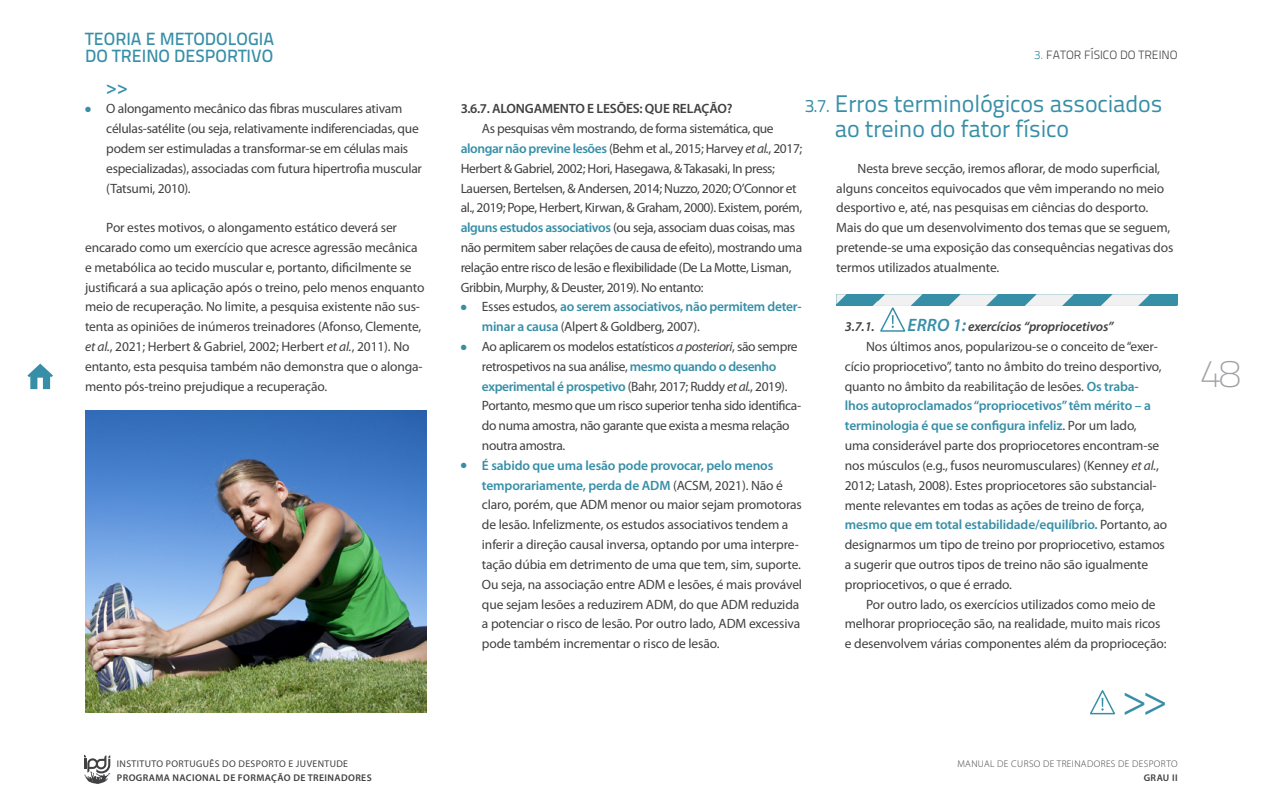
<style>
.page{position:relative;width:1263px;height:808px;background:#fff}
.page>*{position:absolute;margin:0;border:0;box-sizing:border-box;transform-origin:0 0}
.t1{font:42px "Myriad Pro";color:#378fa7}
.t2{font:700 39px "Titillium Text 14 L";color:#9d9fa2}
.t3{font:24px/25.5px "Titillium Text 14 L 400 wt";letter-spacing:-.01em;color:#378fa7}
.t4{font:700 18px "Myriad Pro";color:#378fa7}
.t5{font:17.7px/16.4px "Titillium Text 14 L 600 wt";color:#378fa7}
.t6{font:13.5px/19.8px "Myriad Pro";letter-spacing:-.01em;color:#414042}
.t7{font:13.5px/19.8px "Myriad Pro";letter-spacing:-.03em;color:#414042}
.t8{font:600 13.5px/19.8px "Myriad Pro";letter-spacing:-.01em;color:#378fa7}
.t9{font:italic 600 13.5px "Myriad Pro";letter-spacing:-.01em;color:#414042}
.t10{font:600 13.5px "Myriad Pro";letter-spacing:-.01em;color:#414042}
.t11{font:12px "Titillium Text 14 L 250 wt";color:#414042}
.t12{font:600 9.75px "Myriad Pro";letter-spacing:.04em;color:#414042}
.t13{font:9.75px "Myriad Pro";letter-spacing:.04em;color:#414042}
.t14{font:300 9.75px "Myriad Pro";letter-spacing:.04em;color:#414042}
.s1{color:#378fa7}
.s2{font-style:italic}
.s3{font-size:18px}
.s4{font-weight:600;color:#378fa7}
.s5{font-weight:400;color:#414042}
.s6{font-size:18px;color:#378fa7}
</style>
<div class="page">
<svg style="left:27px;top:364px;width:26px;height:25px"></svg>
<svg style="left:84px;top:755px;width:26px;height:29px"></svg>
<img style="left:85px;top:410px;width:342px;height:302px">
<div style="left:836px;top:294px;width:342px;height:12px;background:#378fa7"></div>
<svg style="left:1101px;top:294px;width:49px;height:12px"></svg>
<svg style="left:949px;top:294px;width:49px;height:12px"></svg>
<svg style="left:1025px;top:294px;width:49px;height:12px"></svg>
<svg style="left:836px;top:294px;width:86px;height:38px"></svg>
<svg style="left:1090px;top:690px;width:25px;height:25px"></svg>
<h3 class="t5" style="left:85px;top:31px;width:190px">TEORIA E METODOLOGIA<br>DO TREINO DESPORTIVO</h3>
<h3 class="t4" style="left:106px;top:76px;width:23px">&gt;&gt;</h3>
<p class="t6" style="left:106px;top:99px;width:317px;text-indent:-21px"><span class="s1">●</span> O alongamento mecânico das fibras musculares ativam células-satélite (ou seja, relativamente indiferenciadas, que podem ser estimuladas a transformar-se em células mais especializadas), associadas com futura hipertrofia muscular (Tatsumi, 2010).</p>
<p class="t6" style="left:85px;top:218px;width:341px;text-indent:21px">Por estes motivos, o alongamento estático deverá ser encarado como um exercício que acresce agressão mecânica e metabólica ao tecido muscular e, portanto, dificilmente se justificará a sua aplicação após o treino, pelo menos enquanto meio de recuperação. No limite, a pesquisa existente não sus&shy;tenta as opiniões de inúmeros treinadores (Afonso, Clemente, <span class="s2">et al.</span>, 2021; Herbert &amp; Gabriel, 2002; Herbert <span class="s2">et al.</span>, 2011). No entanto, esta pesquisa também não demonstra que o alonga&shy;mento pós-treino prejudique a recuperação.</p>
<p class="t13" style="left:117px;top:758px;width:233px">INSTITUTO PORTUGUÊS DO DESPORTO E JUVENTUDE</p>
<p class="t12" style="left:117px;top:771px;width:256px">PROGRAMA NACIONAL DE FORMAÇÃO DE TREINADORES</p>
<p class="t11" style="left:1034px;top:48px;width:145px"><span class="s1">3.</span> FATOR FÍSICO DO TREINO</p>
<h3 class="t3" style="left:835px;top:91px;width:329px;text-indent:-30px"><span class="s3">3.7.</span> Erros terminológicos associados ao treino do fator físico</h3>
<p class="t6" style="left:836px;top:158px;width:339px;text-indent:21px">Nesta breve secção, iremos aflorar, de modo superficial, alguns conceitos equivocados que vêm imperando no meio desportivo e, até, nas pesquisas em ciências do desporto.<br>Mais do que um desenvolvimento dos temas que se seguem, pretende-se uma exposição das consequências negativas dos termos utilizados atualmente.</p>
<p class="t10" style="left:461px;top:100px;width:273px">3.6.7. ALONGAMENTO E LESÕES: QUE RELAÇÃO?</p>
<p class="t7" style="left:461px;top:119px;width:343px;text-indent:21px">As pesquisas vêm mostrando, de forma sistemática, que <span class="s4">alongar não previne lesões</span> (Behm et al., 2015; Harvey <span class="s2">et al.</span>, 2017; Herbert &amp; Gabriel, 2002; Hori, Hasegawa, &amp; Takasaki, In press; Lauersen, Bertelsen, &amp; Andersen, 2014; Nuzzo, 2020; O’Connor et al., 2019; Pope, Herbert, Kirwan, &amp; Graham, 2000). Existem, porém, <span class="s4">alguns estudos associativos</span> (ou seja, associam duas coisas, mas não permitem saber relações de causa de efeito), mostrando uma relação entre risco de lesão e flexibilidade (De La Motte, Lisman, Gribbin, Murphy, &amp; Deuster, 2019). No entanto:</p>
<p class="t8" style="left:482px;top:297px;width:321px;text-indent:-21px">● <span class="s5">Esses estudos,</span> ao serem associativos, não permitem deter&shy;minar a causa <span class="s5">(Alpert &amp; Goldberg, 2007).</span></p>
<p class="t7" style="left:482px;top:336px;width:321px;text-indent:-21px"><span class="s1">●</span> Ao aplicarem os modelos estatísticos <span class="s2">a posteriori</span>, são sempre retrospetivos na sua análise, <span class="s4">mesmo quando o desenho experimental é prospetivo</span> (Bahr, 2017; Ruddy <span class="s2">et al.</span>, 2019).<br>Portanto, mesmo que um risco superior tenha sido identifica&shy;do numa amostra, não garante que exista a mesma relação noutra amostra.</p>
<p class="t6" style="left:482px;top:455px;width:322px;text-indent:-21px"><span class="s1">●</span> <span class="s4">É sabido que uma lesão pode provocar, pelo menos temporariamente, perda de ADM</span> (ACSM, 2021). Não é claro, porém, que ADM menor ou maior sejam promotoras de lesão. Infelizmente, os estudos associativos tendem a inferir a direção causal inversa, optando por uma interpre&shy;tação dúbia em detrimento de uma que tem, sim, suporte.<br>Ou seja, na associação entre ADM e lesões, é mais provável que sejam lesões a reduzirem ADM, do que ADM reduzida a potenciar o risco de lesão. Por outro lado, ADM excessiva pode também incrementar o risco de lesão.</p>
<p class="t9" style="left:845px;top:318px;width:31px">3.7.1.</p>
<p class="t9" style="left:907px;top:318px;width:208px"><span class="s6">ERRO 1:</span> exercícios “propriocetivos”</p>
<p class="t6" style="left:866px;top:336px;width:293px">Nos últimos anos, popularizou-se o conceito de “exer-</p>
<p class="t6" style="left:845px;top:356px;width:318px">cício propriocetivo”, tanto no âmbito do treino desportivo,</p>
<p class="t6" style="left:845px;top:376px;width:295px">quanto no âmbito da reabilitação de lesões. <span class="s4">Os traba-</span></p>
<p class="t8" style="left:845px;top:396px;width:308px">lhos autoproclamados “propriocetivos” têm mérito – a</p>
<p class="t8" style="left:845px;top:415px;width:293px">terminologia é que se configura infeliz<span class="s5">. Por um lado,</span></p>
<p class="t6" style="left:845px;top:435px;width:316px">uma considerável parte dos propriocetores encontram-se</p>
<p class="t6" style="left:845px;top:455px;width:316px">nos músculos (e.g., fusos neuromusculares) (Kenney <span class="s2">et al.</span>,</p>
<p class="t6" style="left:845px;top:475px;width:313px">2012; Latash, 2008). Estes propriocetores são substancial-</p>
<p class="t6" style="left:845px;top:495px;width:301px">mente relevantes em todas as ações de treino de força,</p>
<p class="t8" style="left:845px;top:514px;width:324px">mesmo que em total estabilidade/equilíbrio. <span class="s5">Portanto, ao</span></p>
<p class="t6" style="left:845px;top:534px;width:322px">designarmos um tipo de treino por propriocetivo, estamos</p>
<p class="t6" style="left:845px;top:554px;width:305px">a sugerir que outros tipos de treino não são igualmente</p>
<p class="t6" style="left:845px;top:574px;width:169px">propriocetivos, o que é errado.</p>
<p class="t6" style="left:866px;top:594px;width:291px">Por outro lado, os exercícios utilizados como meio de</p>
<p class="t6" style="left:845px;top:614px;width:317px">melhorar proprioceção são, na realidade, muito mais ricos</p>
<p class="t6" style="left:845px;top:633px;width:323px">e desenvolvem várias componentes além da proprioceção:</p>
<h1 class="t1" style="left:1122px;top:675px;width:47px">&gt;&gt;</h1>
<p class="t14" style="left:957px;top:758px;width:222px">MANUAL DE CURSO DE TREINADORES DE DESPORTO</p>
<p class="t12" style="left:1144px;top:771px;width:35px">GRAU II</p>
<h2 class="t2" style="left:1200px;top:350px;width:41px">48</h2>
</div>
